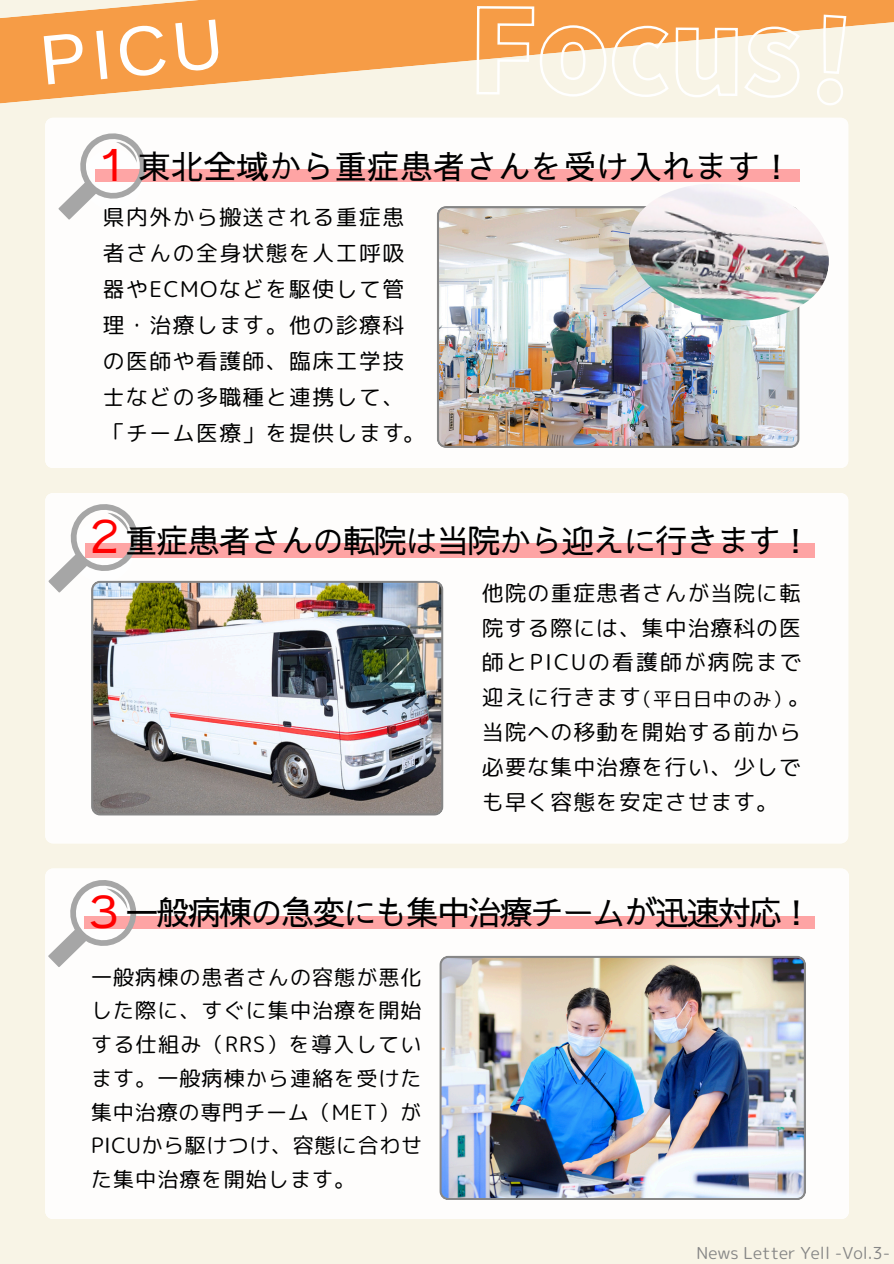
<style>
.page{position:relative;width:894px;height:1264px;background:#fff}
.page>*{position:absolute;margin:0;border:0;box-sizing:border-box;transform-origin:0 0}
.t1{font:70.35px "Arimo";color:#fff}
.t2{font:500 44.4px "Sawarabi Gothic";color:#f00}
.t3{font:500 43.8px "Sawarabi Gothic";color:#f00}
.t4{font:500 43.2px "Sawarabi Gothic";color:#f00}
.t5{font:500 33.15px "Sawarabi Gothic";letter-spacing:-.06em;color:#000}
.t6{font:500 32.7px "Sawarabi Gothic";color:#000}
.t7{font:500 32.4px "Sawarabi Gothic";letter-spacing:-.04em;color:#000}
.t8{font:21.75px/35.8px "rounded mplus 1 p regular";letter-spacing:.075em;color:#000}
.t9{font:21.75px/34.8px "rounded mplus 1 p regular";letter-spacing:.045em;color:#000}
.t10{font:21.15px/33.8px "rounded mplus 1 p regular";letter-spacing:.035em;color:#000;text-align:justify}
.t11{font:19.05px "rounded mplus 1 p regular";letter-spacing:.05em;color:#000}
.t12{font:16.5px "rounded mplus 1 p regular";color:#868686}
</style>
<div class="page">
<div style="left:0;top:0;width:893px;height:1263px;background:#f8f4e6"></div>
<div style="left:45px;top:868px;width:803px;height:350px;background:#fefdfc"></div>
<div style="left:45px;top:493px;width:802px;height:350px;background:#fefdfc"></div>
<div style="left:45px;top:118px;width:802px;height:350px;background:#fefdfc"></div>
<img style="left:436px;top:206px;width:363px;height:242px">
<div style="left:95px;top:169px;width:705px;height:12px;background:#fea4a4"></div>
<img style="left:439px;top:955px;width:366px;height:244px">
<svg style="left:0;top:0;width:893px;height:104px;fill:#f69c46"></svg>
<svg style="left:58px;top:123px;width:98px;height:97px"></svg>
<div style="left:85px;top:544px;width:729px;height:14px;background:#fea4a4"></div>
<svg style="left:48px;top:493px;width:101px;height:100px"></svg>
<div style="left:84px;top:916px;width:730px;height:12px;background:#fea4a4"></div>
<svg style="left:48px;top:869px;width:99px;height:98px"></svg>
<img style="left:91px;top:580px;width:352px;height:235px">
<img style="left:623px;top:176px;width:211px;height:151px">
<svg style="left:475px;top:5px;width:326px;height:94px"></svg>
<svg style="left:814px;top:13px;width:35px;height:92px"></svg>
<p class="t1" style="left:36px;top:22px;width:185px;rotate:-6deg">PICU</p>
<p class="t4" style="left:91px;top:145px;width:45px">１</p>
<p class="t6" style="left:138px;top:152px;width:656px">東北全域から重症患者さんを受け入れます！</p>
<h2 class="t8" style="left:103px;top:199px;width:323px">県内外から搬送される重症患者さんの全身状態を人工呼吸器やECMOなどを駆使して管理・治療します。他の診療科の医師や看護師、臨床工学技士などの多職種と連携して、「チーム医療」を提供します。</h2>
<p class="t2" style="left:82px;top:515px;width:46px">２</p>
<h3 class="t7" style="left:125px;top:525px;width:688px">重症患者さんの転院は当院から迎えに行きます！</h3>
<p class="t9" style="left:482px;top:575px;width:321px">他院の重症患者さんが当院に転院する際には、集中治療科の医師とPICUの看護師が病院まで迎えに行きます<br>当院への移動を開始する前から必要な集中治療を行い、少しでも早く容態を安定させます。</p>
<h4 class="t11" style="left:633px;top:685px;width:160px">（平日日中のみ）</h4>
<h5 class="t8" style="left:787px;top:679px;width:23px">。</h5>
<p class="t3" style="left:81px;top:891px;width:45px">３</p>
<p class="t5" style="left:125px;top:896px;width:689px">一般病棟の急変にも集中治療チームが迅速対応！</p>
<p class="t10" style="left:91px;top:959px;width:332px">一般病棟の患者さんの容態が悪化した際に、すぐに集中治療を開始する仕組み（RRS）を導入しています。一般病棟から連絡を受けた集中治療の専門チーム（MET）がPICUから駆けつけ、容態に合わせた集中治療を開始します。</p>
<h4 class="t12" style="left:696px;top:1241px;width:195px">News Letter Yell -Vol.3-</h4>
</div>
